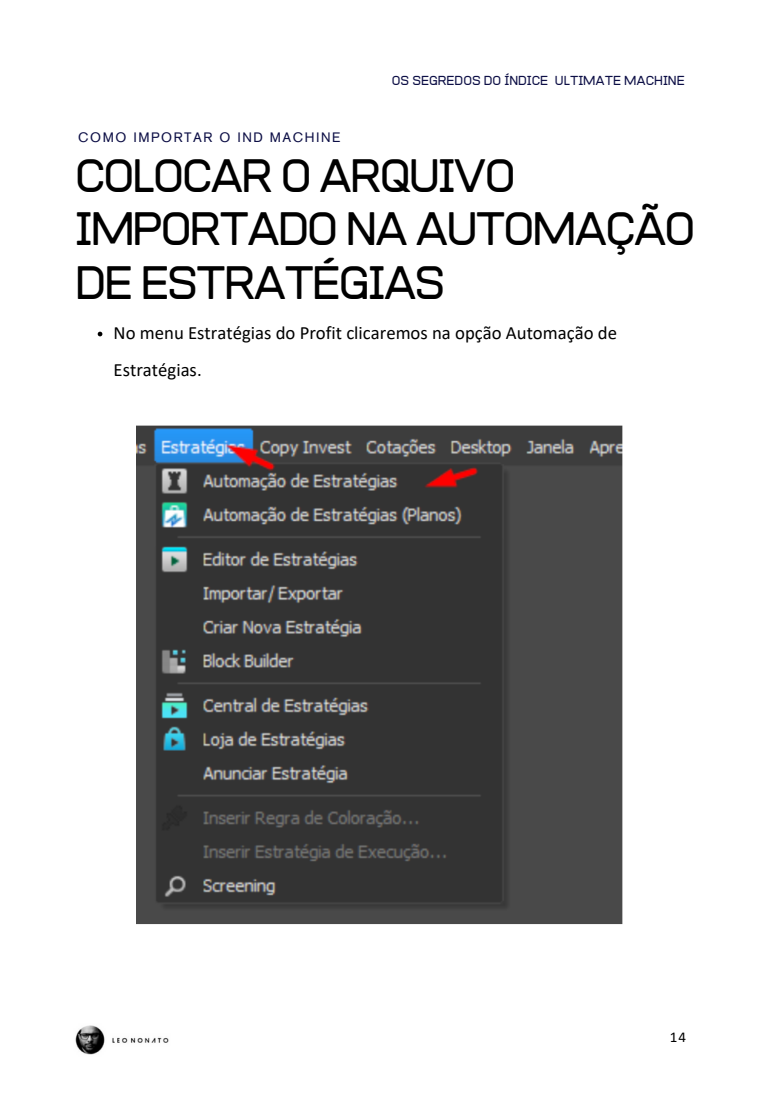
<style>
.page{position:relative;width:763px;height:1117px;background:#fff}
.page>*{position:absolute;margin:0;border:0;box-sizing:border-box;transform-origin:0 0}
.t1{font:500 38.62px/53.5px "ADA Hybrid";color:#000}
.t2{font:18.75px/36.5px "Calibri";color:#000}
.t3{font:16.75px "Anu Parp LT Thai";letter-spacing:.09em;color:#0d0f46}
.t4{font:15px "Calibri";color:#000}
.t5{font:500 10.75px "ADA Hybrid";letter-spacing:.055em;color:#0d0f46}
</style>
<div class="page">
<img style="left:75px;top:1025px;width:94px;height:30px">
<img style="left:136px;top:425px;width:487px;height:500px">
<svg style="left:98px;top:332px;width:4px;height:4px"></svg>
<p class="t3" style="left:78px;top:130px;width:264px">COMO IMPORTAR O IND MACHINE</p>
<p class="t5" style="left:392px;top:76px;width:294px">OS SEGREDOS DO ÍNDICE ULTIMATE MACHINE</p>
<h1 class="t1" style="left:76px;top:153px;width:619px">COLOCAR O ARQUIVO<br>IMPORTADO NA AUTOMAÇÃO<br>DE ESTRATÉGIAS</h1>
<p class="t2" style="left:114px;top:316px;width:504px">No menu Estratégias do Profit clicaremos na opção Automação de<br>Estratégias.</p>
<p class="t4" style="left:669px;top:1030px;width:18px">14</p>
</div>
